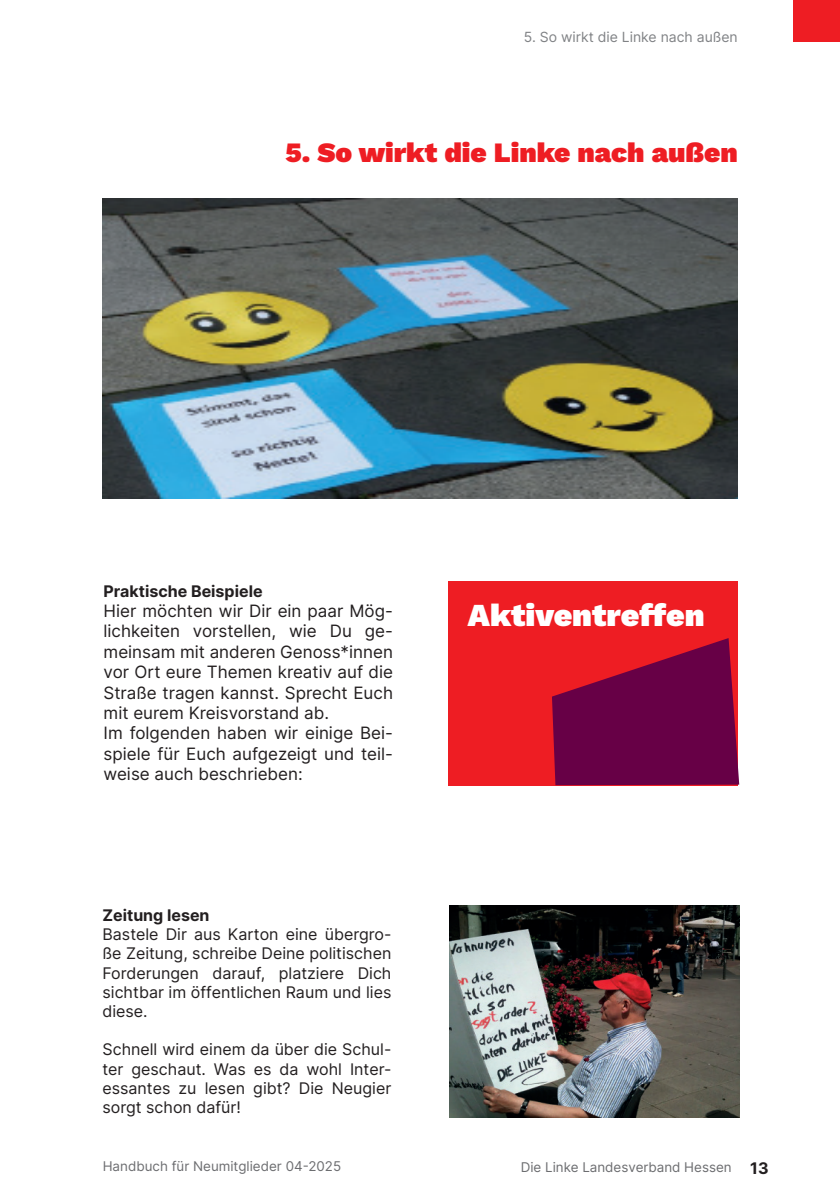
<style>
.page{position:relative;width:840px;height:1191px;background:#fff}
.page>*{position:absolute;margin:0;border:0;box-sizing:border-box;transform-origin:0 0}
.t1{font:900 32px "Work Sans";color:#fff}
.t2{font:900 28px "Work Sans";color:#ee1d23}
.t3{font:17px/20.4px "Inter";color:#231f20}
.t4{font:16px/19.2px "Inter";color:#231f20;text-align:justify}
.t5{font:700 16px "Inter";color:#231f20}
.t6{font:14px "Inter";color:#808285}
.t7{font:13.4px "Inter";color:#6c6d70}
.s1{font-weight:700;font-size:16px;color:#fff}
</style>
<div class="page">
<img style="left:102px;top:198px;width:635px;height:301px">
<img style="left:449px;top:905px;width:289px;height:212px">
<div style="left:448px;top:581px;width:289px;height:204px;background:#ee1d23"></div>
<div style="left:792px;top:0;width:47px;height:41px;background:#ee1d23"></div>
<svg style="left:552px;top:638px;width:186px;height:147px"></svg>
<p class="t6" style="left:523px;top:27px;width:215px">5. So wirkt die Linke nach außen</p>
<h2 class="t2" style="left:285px;top:131px;width:453px">5. So wirkt die Linke nach außen</h2>
<p class="t5" style="left:103px;top:579px;width:160px">Praktische Beispiele</p>
<p class="t3" style="left:103px;top:600px;width:291px">Hier möchten wir Dir ein paar Mög&shy;lichkeiten vorstellen, wie Du ge&shy;meinsam mit anderen Genoss*innen vor Ort eure Themen kreativ auf die<br>Straße tragen kannst. Sprecht Euch mit eurem Kreisvorstand ab.<br>Im folgenden haben wir einige Bei&shy;spiele für Euch aufgezeigt und teil&shy;weise auch beschrieben:</p>
<p class="t5" style="left:102px;top:903px;width:108px">Zeitung lesen</p>
<p class="t4" style="left:102px;top:924px;width:290px">Bastele Dir aus Karton eine übergro&shy;ße Zeitung, schreibe Deine politischen Forderungen darauf, platziere Dich sichtbar im öffentlichen Raum und lies diese.</p>
<p class="t4" style="left:102px;top:1039px;width:290px">Schnell wird einem da über die Schul&shy;ter geschaut. Was es da wohl Inter&shy;essantes zu lesen gibt? Die Neugier sorgt schon dafür!</p>
<h1 class="t1" style="left:467px;top:590px;width:238px">Aktiventreffen</h1>
<p class="t7" style="left:103px;top:1156px;width:240px">Handbuch für Neumitglieder 04-2025</p>
<p class="t7" style="left:520px;top:1157px;width:249px">Die Linke Landesverband Hessen <span class="s1">13</span></p>
</div>
